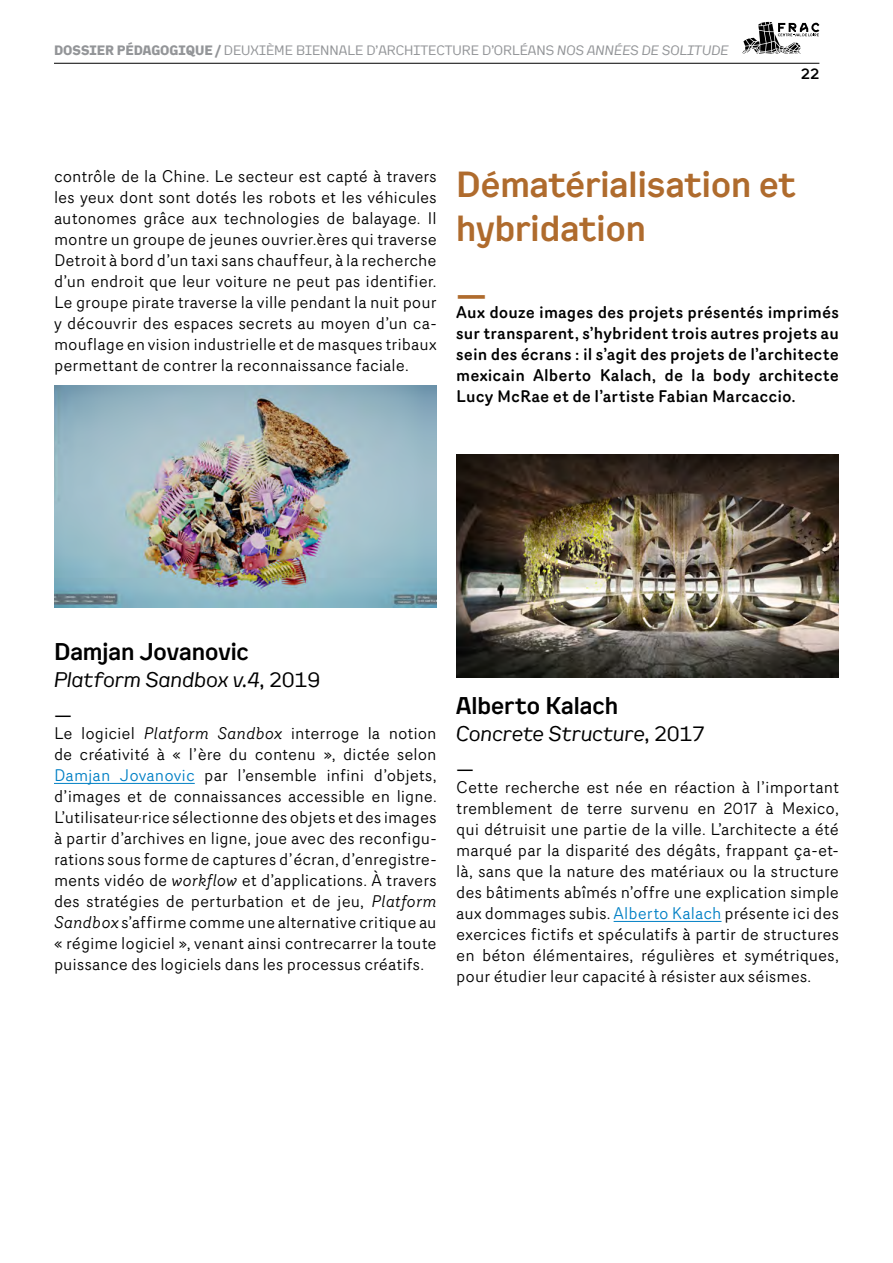
<style>
.page{position:relative;width:893px;height:1263px;background:#fff}
.page>*{position:absolute;margin:0;border:0;box-sizing:border-box;transform-origin:0 0}
.t1{font:500 36px/43.5px "Kade";color:#af6b2d}
.t2{font:500 24px "Kade";letter-spacing:-.005em;color:#000}
.t3{font:italic 21px/27px "Kade";color:#000}
.t4{font:16.5px/21px "Router";letter-spacing:.005em;color:#000;text-align:justify}
.t5{font:500 16.5px/21px "Router";letter-spacing:.005em;color:#000;text-align:justify}
.t6{font:500 15px "Kade";color:#000}
.t7{font:13.5px "Kade";color:#939598}
.s1{font-weight:700}
.s2{font-style:italic}
.s3{font-style:normal}
.s4{color:#0080c5}
</style>
<div class="page">
<hr style="left:54px;top:63px;width:765px;height:1px;background:#000">
<svg style="left:742px;top:22px;width:77px;height:32px"></svg>
<img style="left:54px;top:385px;width:383px;height:222px">
<hr style="left:54px;top:783px;width:141px;height:1px;background:#0080c5">
<img style="left:456px;top:454px;width:383px;height:224px">
<hr style="left:614px;top:921px;width:107px;height:1px;background:#0080c5">
<p class="t7" style="left:54px;top:41px;width:676px"><span class="s1">DOSSIER PÉDAGOGIQUE /</span> DEUXIÈME BIENNALE D’ARCHITECTURE D’ORLÉANS <span class="s2">NOS ANNÉES DE SOLITUDE</span></p>
<p class="t6" style="left:801px;top:64px;width:20px">22</p>
<p class="t4" style="left:54px;top:165px;width:384px">contrôle de la Chine. Le secteur est capté à travers les yeux dont sont dotés les robots et les véhicules autonomes grâce aux technologies de balayage. Il montre un groupe de jeunes ouvrier.ères qui traverse Detroit à bord d’un taxi sans chauffeur, à la recherche d’un endroit que leur voiture ne peut pas identifier.<br>Le groupe pirate traverse la ville pendant la nuit pour y découvrir des espaces secrets au moyen d’un ca&shy;mouflage en vision industrielle et de masques tribaux permettant de contrer la reconnaissance faciale.</p>
<h1 class="t1" style="left:456px;top:162px;width:341px">Dématérialisation et hybridation</h1>
<h1 class="t1" style="left:456px;top:258px;width:33px">_</h1>
<p class="t5" style="left:456px;top:301px;width:384px">Aux douze images des projets présentés imprimés sur transparent, s’hybrident trois autres projets au sein des écrans : il s’agit des projets de l’architecte mexicain Alberto Kalach, de la body architecte Lucy McRae et de l’artiste Fabian Marcaccio.</p>
<h2 class="t2" style="left:54px;top:636px;width:196px">Damjan Jovanovic</h2>
<p class="t3" style="left:54px;top:665px;width:268px">Platform Sandbox v.4<span class="s3">, 2019 _</span></p>
<p class="t4" style="left:54px;top:723px;width:384px">Le logiciel <span class="s2">Platform Sandbox</span> interroge la notion de créativité à « l’ère du contenu », dictée selon <span class="s4">Damjan Jovanovic</span> par l’ensemble infini d’objets, d’images et de connaissances accessible en ligne.<br>L’utilisateur·rice sélectionne des objets et des images à partir d’archives en ligne, joue avec des reconfigu&shy;rations sous forme de captures d’écran, d’enregistre&shy;ments vidéo de <span class="s2">workflow</span> et d’applications. À travers des stratégies de perturbation et de jeu, <span class="s2">Platform Sandbox</span> s’affirme comme une alternative critique au « régime logiciel », venant ainsi contrecarrer la toute puissance des logiciels dans les processus créatifs.</p>
<h2 class="t2" style="left:456px;top:690px;width:163px">Alberto Kalach</h2>
<p class="t3" style="left:456px;top:719px;width:250px">Concrete Structure<span class="s3">, 2017 _</span></p>
<p class="t4" style="left:456px;top:777px;width:384px">Cette recherche est née en réaction à l’important tremblement de terre survenu en 2017 à Mexico, qui détruisit une partie de la ville. L’architecte a été marqué par la disparité des dégâts, frappant ça-et&shy;là, sans que la nature des matériaux ou la structure des bâtiments abîmés n’offre une explication simple aux dommages subis. <span class="s4">Alberto Kalach</span> présente ici des exercices fictifs et spéculatifs à partir de structures en béton élémentaires, régulières et symétriques, pour étudier leur capacité à résister aux séismes.</p>
</div>
